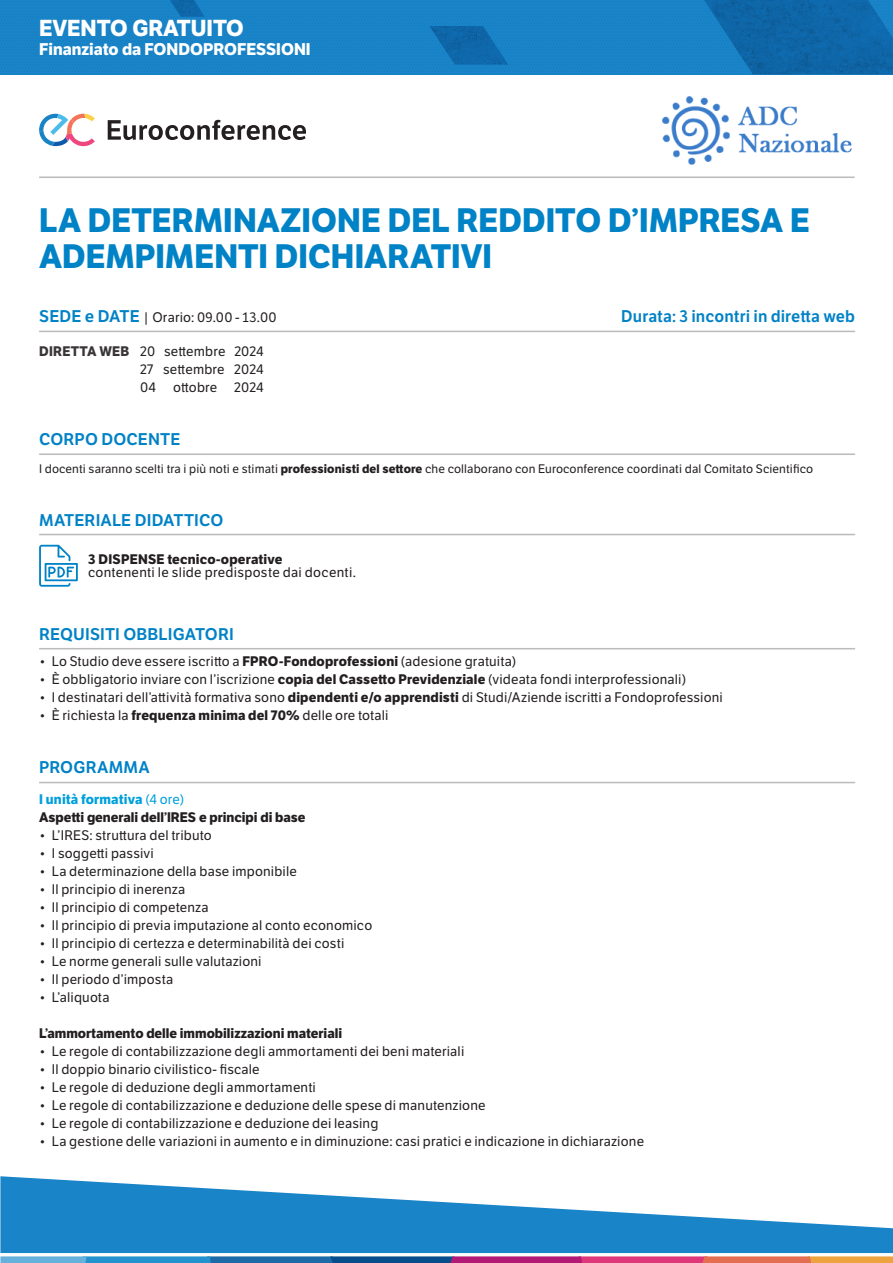
<style>
.page{position:relative;width:893px;height:1263px;background:#fff}
.page>*{position:absolute;margin:0;border:0;box-sizing:border-box;transform-origin:0 0}
.t1{font:700 33px/36px "LFT Etica";letter-spacing:.005em;color:#0082c6}
.t2{font:700 22.5px "LFT Etica";color:#fff}
.t3{font:600 16.5px "LFT Etica";letter-spacing:.005em;color:#0082c6}
.t4{font:700 16.5px "LFT Etica";color:#fff}
.t5{font:13.5px "LFT Etica";letter-spacing:.015em;color:#231f20}
.t6{font:700 13.5px "LFT Etica";color:#231f20}
.t7{font:700 13.5px "LFT Etica";letter-spacing:.015em;color:#00a0dc}
.t8{font:12px "LFT Etica";letter-spacing:.01em;color:#231f20}
.s1{font-weight:600;font-size:16.5px;color:#0082c6}
.s2{font-weight:700}
.s3{font-weight:400}
</style>
<div class="page">
<div style="left:0;top:0;width:893px;height:74px;background:#1984c7"></div>
<img style="left:704px;top:0;width:189px;height:74px">
<img style="left:430px;top:26px;width:78px;height:39px">
<img style="left:170px;top:0;width:35px;height:17px">
<svg style="left:0;top:1256px;width:893px;height:7px;background:#846f93"></svg>
<svg style="left:0;top:1176px;width:893px;height:77px;fill:#1984c7"></svg>
<hr style="left:39px;top:176px;width:816px;height:2px;background:#231f20">
<img style="left:662px;top:96px;width:190px;height:69px">
<svg style="left:108px;top:120px;width:198px;height:20px"></svg>
<svg style="left:39px;top:114px;width:56px;height:32px"></svg>
<hr style="left:39px;top:453px;width:816px;height:2px;background:#231f20">
<hr style="left:39px;top:648px;width:816px;height:1px;background:#231f20">
<hr style="left:39px;top:782px;width:816px;height:1px;background:#bcbdc0">
<hr style="left:39px;top:331px;width:816px;height:1px;background:#231f20">
<hr style="left:39px;top:534px;width:816px;height:1px;background:#231f20">
<svg style="left:39px;top:545px;width:39px;height:42px"></svg>
<h2 class="t2" style="left:39px;top:14px;width:206px">EVENTO GRATUITO</h2>
<p class="t4" style="left:39px;top:39px;width:273px">Finanziato da FONDOPROFESSIONI</p>
<p class="t1" style="left:39px;top:203px;width:772px">LA DETERMINAZIONE DEL REDDITO D’IMPRESA E<br>ADEMPIMENTI DICHIARATIVI</p>
<p class="t5" style="left:39px;top:309px;width:239px"><span class="s1">SEDE e DATE</span> | Orario: 09.00 - 13.00</p>
<p class="t3" style="left:621px;top:306px;width:235px">Durata: 3 incontri in diretta web</p>
<p class="t5" style="left:39px;top:344px;width:226px"><span class="s2">DIRETTA WEB</span> 20 settembre 2024</p>
<p class="t5" style="left:140px;top:362px;width:125px">27 settembre 2024</p>
<p class="t5" style="left:140px;top:380px;width:17px">04</p>
<p class="t5" style="left:173px;top:380px;width:46px">ottobre</p>
<p class="t5" style="left:234px;top:380px;width:31px">2024</p>
<p class="t3" style="left:39px;top:430px;width:143px">CORPO DOCENTE</p>
<p class="t8" style="left:39px;top:461px;width:775px">I docenti saranno scelti tra i più noti e stimati <span class="s2">professionisti del settore</span> che collaborano con Euroconference coordinati dal Comitato Scientifico</p>
<p class="t3" style="left:39px;top:510px;width:186px">MATERIALE DIDATTICO</p>
<p class="t6" style="left:88px;top:551px;width:196px">3 DISPENSE tecnico-operative</p>
<p class="t5" style="left:88px;top:564px;width:269px">contenenti le slide predisposte dai docenti.</p>
<p class="t3" style="left:39px;top:624px;width:196px">REQUISITI OBBLIGATORI</p>
<p class="t5" style="left:39px;top:653px;width:479px">• Lo Studio deve essere iscritto a <span class="s2">FPRO-Fondoprofessioni</span> (adesione gratuita)</p>
<p class="t5" style="left:39px;top:671px;width:649px">• È obbligatorio inviare con l’iscrizione <span class="s2">copia del Cassetto Previdenziale</span> (videata fondi interprofessionali)</p>
<p class="t5" style="left:39px;top:689px;width:685px">• I destinatari dell’attività formativa sono <span class="s2">dipendenti e/o apprendisti</span> di Studi/Aziende iscritti a Fondoprofessioni</p>
<p class="t5" style="left:39px;top:707px;width:351px">• È richiesta la <span class="s2">frequenza minima del 70%</span> delle ore totali</p>
<p class="t3" style="left:39px;top:757px;width:112px">PROGRAMMA</p>
<p class="t7" style="left:39px;top:791px;width:147px">I unità formativa <span class="s3">(4 ore)</span></p>
<p class="t6" style="left:39px;top:809px;width:268px">Aspetti generali dell’IRES e principi di base</p>
<p class="t5" style="left:39px;top:827px;width:174px">• L’IRES: struttura del tributo</p>
<p class="t5" style="left:39px;top:845px;width:116px">• I soggetti passivi</p>
<p class="t5" style="left:39px;top:863px;width:259px">• La determinazione della base imponibile</p>
<p class="t5" style="left:39px;top:881px;width:148px">• Il principio di inerenza</p>
<p class="t5" style="left:39px;top:899px;width:171px">• Il principio di competenza</p>
<p class="t5" style="left:39px;top:917px;width:335px">• Il principio di previa imputazione al conto economico</p>
<p class="t5" style="left:39px;top:935px;width:307px">• Il principio di certezza e determinabilità dei costi</p>
<p class="t5" style="left:39px;top:953px;width:224px">• Le norme generali sulle valutazioni</p>
<p class="t5" style="left:39px;top:971px;width:136px">• Il periodo d’imposta</p>
<p class="t5" style="left:39px;top:989px;width:72px">• L’aliquota</p>
<p class="t6" style="left:39px;top:1025px;width:305px">L’ammortamento delle immobilizzazioni materiali</p>
<p class="t5" style="left:39px;top:1043px;width:427px">• Le regole di contabilizzazione degli ammortamenti dei beni materiali</p>
<p class="t5" style="left:39px;top:1061px;width:222px">• Il doppio binario civilistico- fiscale</p>
<p class="t5" style="left:39px;top:1079px;width:278px">• Le regole di deduzione degli ammortamenti</p>
<p class="t5" style="left:39px;top:1097px;width:448px">• Le regole di contabilizzazione e deduzione delle spese di manutenzione</p>
<p class="t5" style="left:39px;top:1115px;width:341px">• Le regole di contabilizzazione e deduzione dei leasing</p>
<p class="t5" style="left:39px;top:1133px;width:606px">• La gestione delle variazioni in aumento e in diminuzione: casi pratici e indicazione in dichiarazione</p>
</div>
